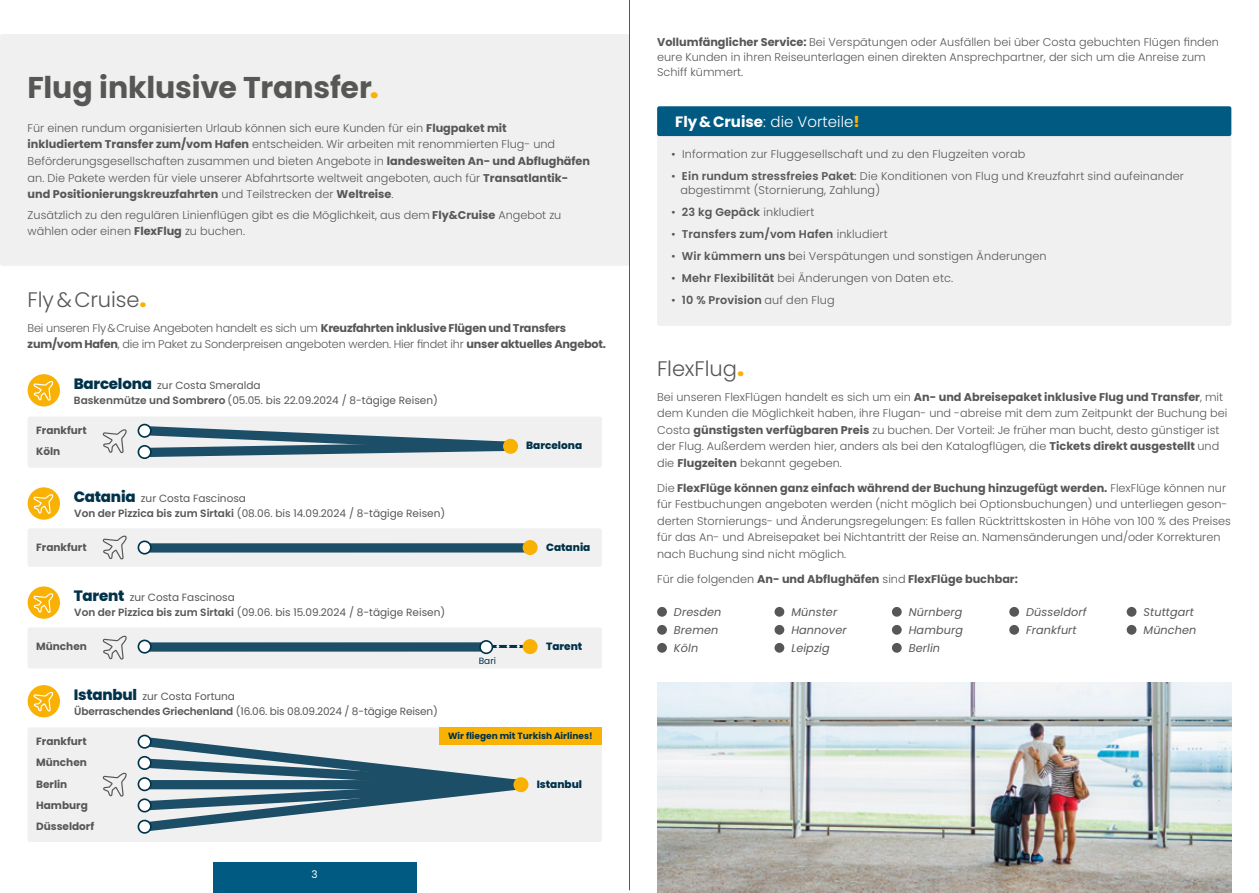
<style>
.page{position:relative;width:1259px;height:893px;background:#fff}
.page>*{position:absolute;margin:0;border:0;box-sizing:border-box;transform-origin:0 0}
.t1{font:700 30px "Poppins";letter-spacing:-.005em;color:#575756}
.t2{font:300 21px "Poppins";color:#575756}
.t3{font:300 15px "Poppins";color:#fff}
.t4{font:300 11.25px/16.5px "Poppins";color:#575756}
.t5{font:300 11.25px/16.5px "Poppins";letter-spacing:-.02em;color:#575756}
.t6{font:italic 11.25px/18px "Poppins";letter-spacing:.01em;color:#575756}
.t7{font:600 11.25px "Poppins";letter-spacing:.01em;color:#575756}
.t8{font:700 11.25px "Poppins";color:#575756}
.t9{font:10.5px/15px "Poppins";color:#575756}
.t10{font:700 10.5px/21.3px "Poppins";color:#575756}
.t11{font:800 10.5px "Poppins";color:#00324a}
.t12{font:10.5px "Poppins";color:#fff}
.t13{font:700 9px "Poppins";color:#00324a}
.t14{font:9px "Poppins";color:#00324a}
.s1{font-weight:800;color:#f9b104}
.s2{font-weight:700}
.s3{font-weight:800;font-size:24px;color:#f9b104}
.s4{font-weight:800;font-size:15px;color:#00324a}
.s5{font-weight:600}
.s6{font-weight:400}
.s7{font-weight:300}
</style>
<div class="page">
<div style="left:213px;top:862px;width:204px;height:31px;background:#005a82"></div>
<div style="left:28px;top:627px;width:574px;height:41px;background:#f0f0f0;border-radius:2px"></div>
<div style="left:146px;top:642px;width:335px;height:10px;background:#1d4e67"></div>
<svg style="left:138px;top:640px;width:14px;height:14px"></svg>
<div style="left:522px;top:639px;width:15px;height:15px;background:#f9b104;border-radius:50%"></div>
<div style="left:28px;top:586px;width:32px;height:33px;background:#f9b104;border-radius:50%"></div>
<svg style="left:33px;top:586px;width:21px;height:33px"></svg>
<svg style="left:102px;top:635px;width:25px;height:25px"></svg>
<div style="left:28px;top:528px;width:574px;height:39px;background:#f0f0f0;border-radius:2px"></div>
<div style="left:146px;top:543px;width:380px;height:10px;background:#1d4e67"></div>
<svg style="left:138px;top:540px;width:14px;height:15px"></svg>
<div style="left:522px;top:540px;width:15px;height:15px;background:#f9b104;border-radius:50%"></div>
<div style="left:28px;top:487px;width:32px;height:33px;background:#f9b104;border-radius:50%"></div>
<svg style="left:33px;top:487px;width:21px;height:33px"></svg>
<svg style="left:102px;top:535px;width:25px;height:25px"></svg>
<div style="left:28px;top:416px;width:574px;height:52px;background:#f0f0f0;border-radius:2px"></div>
<div style="left:28px;top:374px;width:32px;height:32px;background:#f9b104;border-radius:50%"></div>
<svg style="left:33px;top:374px;width:21px;height:33px"></svg>
<svg style="left:102px;top:429px;width:25px;height:25px"></svg>
<svg style="left:137px;top:423px;width:381px;height:36px"></svg>
<div style="left:503px;top:439px;width:15px;height:15px;background:#f9b104;border-radius:50%"></div>
<div style="left:0;top:34px;width:629px;height:232px;background:#f0f0f0;border-radius:2px"></div>
<div style="left:657px;top:607px;width:10px;height:10px;background:#575756;border-radius:50%"></div>
<div style="left:657px;top:625px;width:10px;height:10px;background:#575756;border-radius:50%"></div>
<div style="left:657px;top:643px;width:10px;height:10px;background:#575756;border-radius:50%"></div>
<div style="left:774px;top:607px;width:10px;height:10px;background:#575756;border-radius:50%"></div>
<div style="left:774px;top:625px;width:10px;height:10px;background:#575756;border-radius:50%"></div>
<div style="left:774px;top:643px;width:10px;height:10px;background:#575756;border-radius:50%"></div>
<div style="left:892px;top:607px;width:9px;height:10px;background:#575756;border-radius:50%"></div>
<div style="left:892px;top:625px;width:9px;height:10px;background:#575756;border-radius:50%"></div>
<div style="left:892px;top:643px;width:9px;height:10px;background:#575756;border-radius:50%"></div>
<div style="left:1009px;top:607px;width:10px;height:10px;background:#575756;border-radius:50%"></div>
<div style="left:1009px;top:625px;width:10px;height:10px;background:#575756;border-radius:50%"></div>
<div style="left:1126px;top:607px;width:10px;height:10px;background:#575756;border-radius:50%"></div>
<div style="left:1126px;top:625px;width:10px;height:10px;background:#575756;border-radius:50%"></div>
<div style="left:657px;top:106px;width:574px;height:220px;background:#f0f0f0;border-radius:2px"></div>
<div style="left:657px;top:106px;width:574px;height:30px;background:#005a82;border-radius:2px"></div>
<img style="left:657px;top:682px;width:574px;height:211px">
<hr style="left:629px;top:0;width:1px;height:890px;background:#575756">
<div style="left:28px;top:727px;width:574px;height:115px;background:#f0f0f0;border-radius:2px"></div>
<div style="left:28px;top:685px;width:32px;height:32px;background:#f9b104;border-radius:50%"></div>
<svg style="left:33px;top:685px;width:21px;height:33px"></svg>
<svg style="left:102px;top:772px;width:25px;height:25px"></svg>
<svg style="left:137px;top:734px;width:394px;height:100px"></svg>
<div style="left:513px;top:777px;width:15px;height:15px;background:#f9b104;border-radius:50%"></div>
<div style="left:439px;top:727px;width:163px;height:17px;background:#f9b104"></div>
<svg style="left:479px;top:640px;width:50px;height:14px"></svg>
<h1 class="t1" style="left:28px;top:71px;width:353px">Flug inklusive Transfer<span class="s1">.</span></h1>
<p class="t4" style="left:28px;top:120px;width:564px">Für einen rundum organisierten Urlaub können sich eure Kunden für ein <span class="s2">Flugpaket mit<br>inkludiertem Transfer zum/vom Hafen</span> entscheiden. Wir arbeiten mit renommierten Flug- und Beförderungsgesellschaften zusammen und bieten Angebote in <span class="s2">landesweiten An- und Abflughäfen </span>an. Die Pakete werden für viele unserer Abfahrtsorte weltweit angeboten, auch für <span class="s2">Transatlantik&shy;und Positionierungskreuzfahrten</span> und Teilstrecken der <span class="s2">Weltreise</span>.</p>
<p class="t4" style="left:28px;top:207px;width:535px">Zusätzlich zu den regulären Linienflügen gibt es die Möglichkeit, aus dem <span class="s2">Fly&amp;Cruise</span> Angebot zu wählen oder einen <span class="s2">FlexFlug</span> zu buchen.</p>
<h2 class="t2" style="left:28px;top:288px;width:121px">Fly&amp;Cruise<span class="s3">.</span></h2>
<p class="t5" style="left:28px;top:320px;width:580px">Bei unseren Fly&amp;Cruise Angeboten handelt es sich um <span class="s2">Kreuzfahrten inklusive Flügen und Transfers zum/vom Hafen</span>, die im Paket zu Sonderpreisen angeboten werden. Hier findet ihr <span class="s2">unser aktuelles Angebot.</span></p>
<p class="t9" style="left:74px;top:378px;width:366px"><span class="s4">Barcelona</span> zur Costa Smeralda<br><span class="s5">Baskenmütze und Sombrero</span> (05.05. bis 22.09.2024 / 8-tägige Reisen)</p>
<p class="t10" style="left:36px;top:420px;width:52px">Frankfurt<br>Köln</p>
<p class="t11" style="left:526px;top:439px;width:57px">Barcelona</p>
<p class="t9" style="left:74px;top:490px;width:373px"><span class="s4">Catania</span> zur Costa Fascinosa<br><span class="s5">Von der Pizzica bis zum Sirtaki</span> (08.06. bis 14.09.2024 / 8-tägige Reisen)</p>
<p class="t10" style="left:36px;top:537px;width:52px">Frankfurt</p>
<p class="t11" style="left:546px;top:541px;width:46px">Catania</p>
<p class="t9" style="left:74px;top:590px;width:373px"><span class="s4">Tarent</span> zur Costa Fascinosa<br><span class="s5">Von der Pizzica bis zum Sirtaki</span> (09.06. bis 15.09.2024 / 8-tägige Reisen)</p>
<p class="t10" style="left:36px;top:636px;width:52px">München</p>
<p class="t11" style="left:546px;top:640px;width:38px">Tarent</p>
<p class="t9" style="left:74px;top:689px;width:366px"><span class="s4">Istanbul</span> zur Costa Fortuna<br><span class="s5">Überraschendes Griechenland</span> (16.06. bis 08.09.2024 / 8-tägige Reisen)</p>
<p class="t10" style="left:36px;top:731px;width:60px">Frankfurt<br>München<br>Berlin<br>Hamburg<br>Düsseldorf</p>
<p class="t14" style="left:479px;top:655px;width:19px">Bari</p>
<p class="t13" style="left:448px;top:730px;width:146px">Wir fliegen mit Turkish Airlines!</p>
<p class="t11" style="left:536px;top:778px;width:47px">Istanbul</p>
<p class="t12" style="left:312px;top:868px;width:8px">3</p>
<p class="t4" style="left:657px;top:34px;width:563px;line-height:15px"><span class="s2">Vollumfänglicher Service:</span> Bei Verspätungen oder Ausfällen bei über Costa gebuchten Flügen finden eure Kunden in ihren Reiseunterlagen einen direkten Ansprechpartner, der sich um die Anreise zum<br>Schiff kümmert.</p>
<h3 class="t3" style="left:675px;top:113px;width:186px"><span class="s2">Fly&amp;Cruise</span>: die Vorteile<span class="s1">!</span></h3>
<p class="t4" style="left:671px;top:146px;width:356px"><span class="s6">•</span> Information zur Fluggesellschaft und zu den Flugzeiten vorab</p>
<p class="t4" style="left:680px;top:170px;width:505px;line-height:13.5px;text-indent:-9px"><span class="s6">•</span> <span class="s5">Ein rundum stressfreies Paket</span><span class="s6">:</span> Die Konditionen von Flug und Kreuzfahrt sind aufeinander abgestimmt (Stornierung, Zahlung)</p>
<p class="t7" style="left:671px;top:205px;width:145px"><span class="s6">•</span> 23 kg Gepäck <span class="s7">inkludiert</span></p>
<p class="t7" style="left:671px;top:227px;width:218px"><span class="s6">•</span> Transfers zum/vom Hafen <span class="s7">inkludiert</span></p>
<p class="t4" style="left:671px;top:248px;width:377px"><span class="s6">•</span> <span class="s5">Wir kümmern uns</span> <span class="s6">b</span>ei Verspätungen und sonstigen Änderungen</p>
<p class="t4" style="left:671px;top:270px;width:284px"><span class="s6">•</span> <span class="s5">Mehr Flexibilität</span> bei Änderungen von Daten etc.</p>
<p class="t7" style="left:671px;top:293px;width:165px"><span class="s6">•</span> 10 % Provision <span class="s7">auf den Flug</span></p>
<h2 class="t2" style="left:657px;top:357px;width:89px">FlexFlug<span class="s3">.</span></h2>
<p class="t4" style="left:657px;top:389px;width:572px">Bei unseren FlexFlügen handelt es sich um ein <span class="s2">An- und Abreisepaket inklusive Flug und Transfer</span>, mit dem Kunden die Möglichkeit haben, ihre Flugan- und -abreise mit dem zum Zeitpunkt der Buchung bei Costa <span class="s2">günstigsten verfügbaren Preis</span> zu buchen. Der Vorteil: Je früher man bucht, desto günstiger ist der Flug. Außerdem werden hier, anders als bei den Katalogflügen, die <span class="s2">Tickets direkt ausgestellt</span> und die <span class="s2">Flugzeiten</span> bekannt gegeben.</p>
<p class="t4" style="left:657px;top:480px;width:575px">Die <span class="s2">FlexFlüge können ganz einfach während der Buchung hinzugefügt werden.</span> FlexFlüge können nur für Festbuchungen angeboten werden (nicht möglich bei Optionsbuchungen) und unterliegen geson&shy;derten Stornierungs- und Änderungsregelungen: Es fallen Rücktrittskosten in Höhe von 100 % des Preises für das An- und Abreisepaket bei Nichtantritt der Reise an. Namensänderungen und/oder Korrekturen nach Buchung sind nicht möglich.</p>
<p class="t8" style="left:657px;top:572px;width:362px"><span class="s7">Für die folgenden</span> An- und Abflughäfen <span class="s7">sind</span> FlexFlüge buchbar:</p>
<p class="t6" style="left:674px;top:603px;width:49px">Dresden<br>Bremen<br>Köln</p>
<p class="t6" style="left:791px;top:603px;width:57px">Münster<br>Hannover<br>Leipzig</p>
<p class="t6" style="left:908px;top:603px;width:56px;text-align:justify">Nürnberg Hamburg Berlin</p>
<p class="t6" style="left:1026px;top:603px;width:62px">Düsseldorf<br>Frankfurt</p>
<p class="t6" style="left:1143px;top:603px;width:54px">Stuttgart<br>München</p>
</div>
